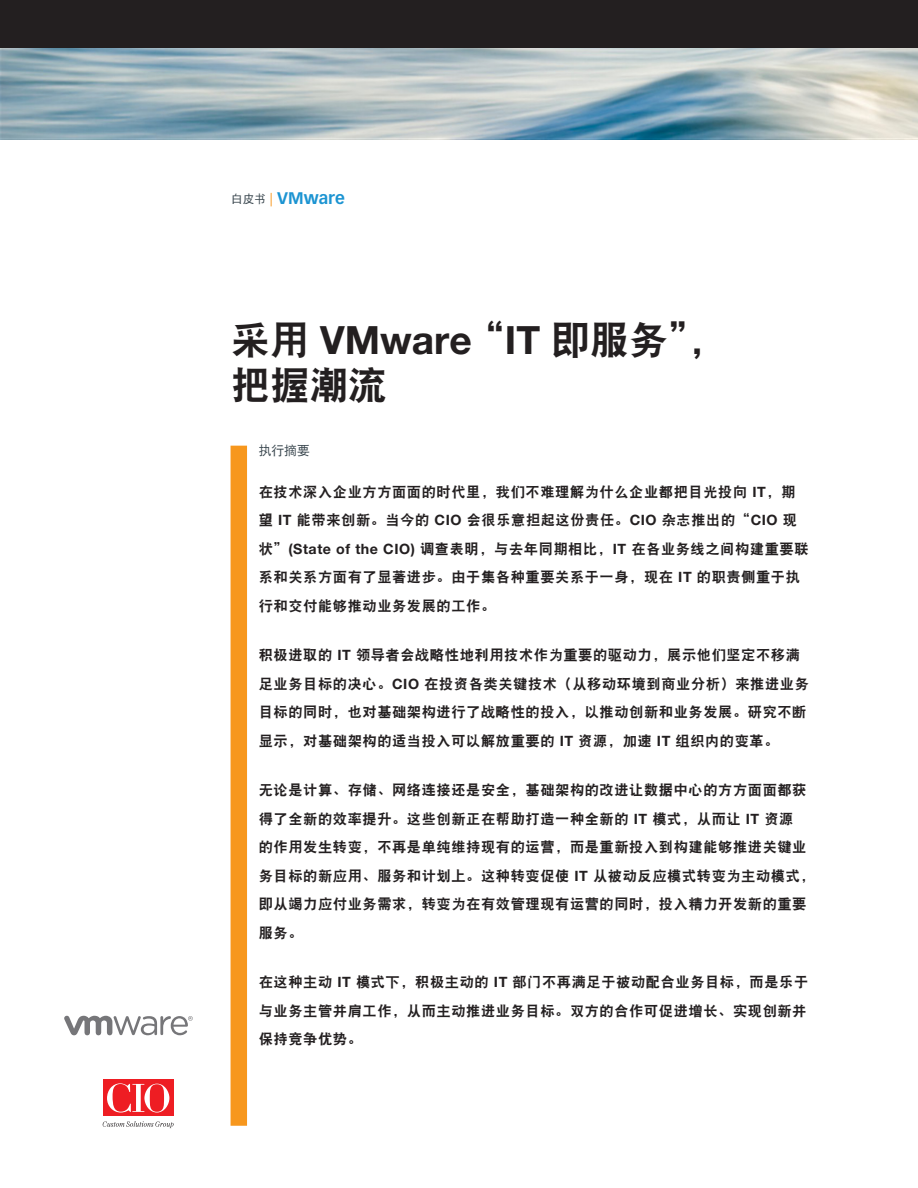
<style>
.page{position:relative;width:918px;height:1188px;background:#fff}
.page>*{position:absolute;margin:0;border:0;box-sizing:border-box;transform-origin:0 0}
.Paragraph_Style1{font:39px/45px "DF Hei W9";color:#231f20}
.Paragraph_Style1-2{font:700 16.5px "Vectora LH";color:#1c94d2}
.Paragraph_Style5{font:14.25px/28.5px "DF Hei W9";letter-spacing:.04em;color:#231f20}
.Paragraph_Style3{font:14.25px/28.5px "DF Hei W9";letter-spacing:.04em;color:#231f20}
.Paragraph_Style4{font:14.25px/28.5px "DF Hei W9";letter-spacing:.04em;color:#231f20}
.Paragraph_Style6{font:14.25px/28.5px "DF Hei W9";letter-spacing:.04em;color:#231f20}
.Paragraph_Style2{font:12.75px "DF Hei W5";color:#38454d}
.s1{font-family:"DF Hei W5";font-weight:400;font-size:11.55px;color:#38454d}
.s2{font-weight:400;font-size:13.5px;color:#f7971d}
.s3{font-family:"Helvetica Neue";font-weight:700}
</style>
<div class="page">
<img style="left:0;top:48px;width:918px;height:92px">
<div style="left:0;top:0;width:918px;height:48px;background:#231f20"></div>
<svg style="left:64px;top:1016px;width:129px;height:19px"></svg>
<div style="left:231px;top:446px;width:16px;height:680px;background:#f7971d"></div>
<svg style="left:103px;top:1121px;width:71px;height:7px"></svg>
<div style="left:103px;top:1080px;width:71px;height:36px;background:#ee1d23"></div>
<svg style="left:107px;top:1083px;width:62px;height:30px"></svg>
<p class="Paragraph_Style1-2" style="left:231px;top:188px;width:115px"><span class="s1">白皮书</span> <span class="s2">|</span> VMware</p>
<p class="Paragraph_Style1" style="left:231px;top:317px;width:497px">采用 <span class="s3">VMware</span>“<span class="s3">IT</span> 即服务”，把握潮流</p>
<p class="Paragraph_Style2" style="left:259px;top:444px;width:52px">执行摘要</p>
<p class="Paragraph_Style3" style="left:259px;top:477px;width:551px">在技术深入企业方方面面的时代里，我们不难理解为什么企业都把目光投向 <span class="s3">IT</span>，期望 <span class="s3">IT</span> 能带来创新。当今的 <span class="s3">CIO</span> 会很乐意担起这份责任。<span class="s3">CIO</span> 杂志推出的“<span class="s3">CIO</span> 现状”<span class="s3">(State of the CIO)</span> 调查表明，与去年同期相比，<span class="s3">IT</span> 在各业务线之间构建重要联系和关系方面有了显著进步。由于集各种重要关系于一身，现在 <span class="s3">IT</span> 的职责侧重于执行和交付能够推动业务发展的工作。</p>
<p class="Paragraph_Style4" style="left:259px;top:641px;width:552px">积极进取的 <span class="s3">IT</span> 领导者会战略性地利用技术作为重要的驱动力，展示他们坚定不移满足业务目标的决心。<span class="s3">CIO</span> 在投资各类关键技术（从移动环境到商业分析）来推进业务目标的同时，也对基础架构进行了战略性的投入，以推动创新和业务发展。研究不断显示，对基础架构的适当投入可以解放重要的 <span class="s3">IT</span> 资源，加速 <span class="s3">IT</span> 组织内的变革。</p>
<p class="Paragraph_Style5" style="left:259px;top:776px;width:558px">无论是计算、存储、网络连接还是安全，基础架构的改进让数据中心的方方面面都获得了全新的效率提升。这些创新正在帮助打造一种全新的 <span class="s3">IT</span> 模式，从而让 <span class="s3">IT</span> 资源<br>的作用发生转变，不再是单纯维持现有的运营，而是重新投入到构建能够推进关键业务目标的新应用、服务和计划上。这种转变促使 <span class="s3">IT</span> 从被动反应模式转变为主动模式，即从竭力应付业务需求，转变为在有效管理现有运营的同时，投入精力开发新的重要服务。</p>
<p class="Paragraph_Style6" style="left:259px;top:968px;width:551px">在这种主动 <span class="s3">IT</span> 模式下，积极主动的 <span class="s3">IT</span> 部门不再满足于被动配合业务目标，而是乐于与业务主管并肩工作，从而主动推进业务目标。双方的合作可促进增长、实现创新并保持竞争优势。</p>
</div>
